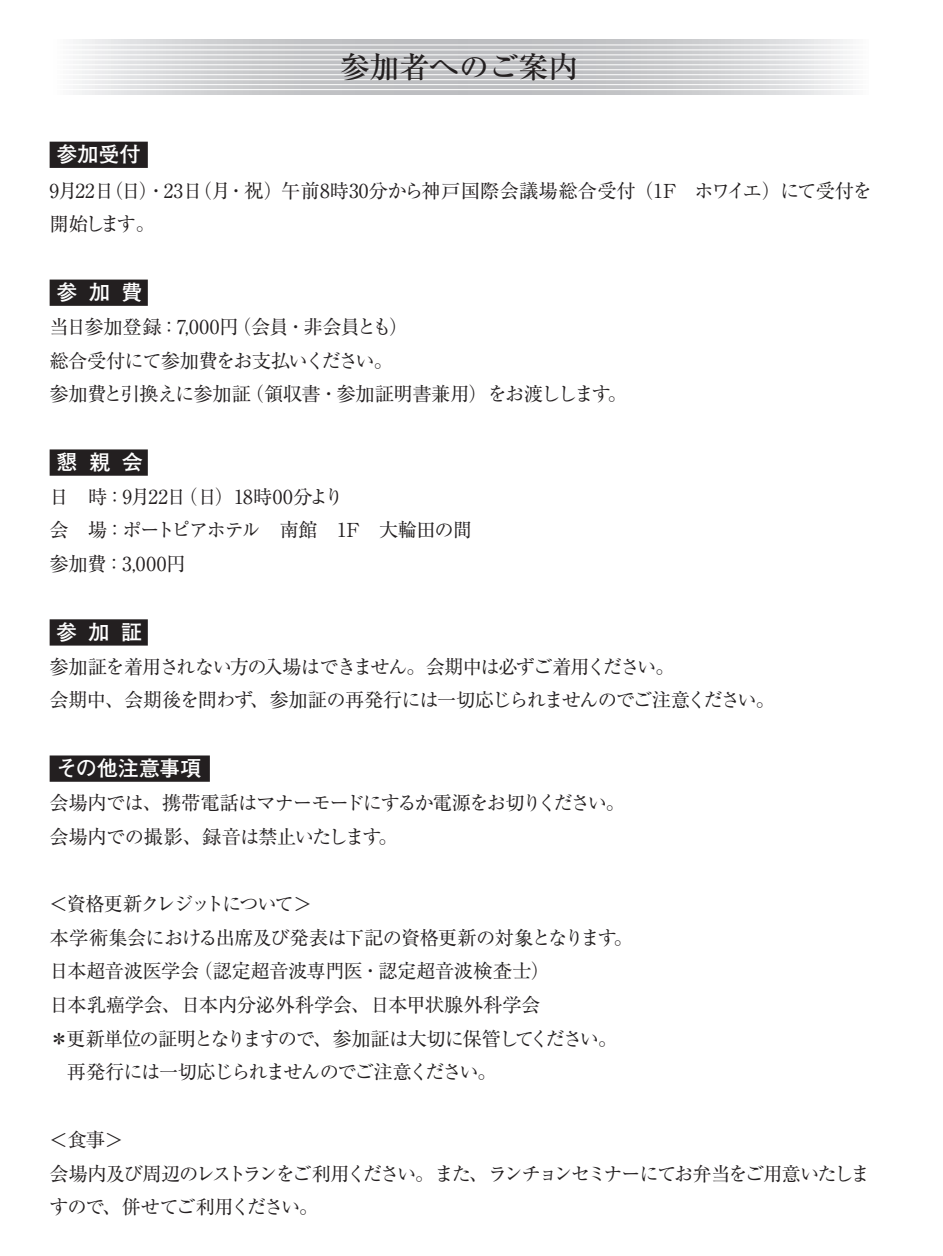
<style>
.page{position:relative;width:943px;height:1256px;background:#fff}
.page>*{position:absolute;margin:0;border:0;box-sizing:border-box;transform-origin:0 0}
.t1{font:500 29.75px "Ryumin Pro";color:#231f20}
.t2{font:700 21px "Futo Go B101 Pro";letter-spacing:.015em;color:#fff}
.t3{font:19.25px/33.6px "Ryumin Pro";letter-spacing:-.05em;color:#231f20}
.t4{font:19.25px/33.6px "Ryumin Pro";letter-spacing:-.07em;color:#231f20}
.t5{font:19.25px/33.6px "Ryumin Pro";letter-spacing:-.095em;color:#231f20}
.t6{font:19.25px/33.6px "Ryumin Pro";color:#231f20}
.t7{font:19.25px/33.6px "Ryumin Pro";letter-spacing:-.03em;color:#231f20}
</style>
<div class="page">
<svg style="left:76px;top:40px;width:774px;height:54px"></svg>
<hr style="left:50px;top:45px;width:818px;height:1px;background:#fff">
<hr style="left:50px;top:50px;width:818px;height:1px;background:#fff">
<hr style="left:50px;top:55px;width:818px;height:1px;background:#fff">
<hr style="left:50px;top:59px;width:818px;height:1px;background:#fff">
<hr style="left:50px;top:64px;width:818px;height:1px;background:#fff">
<hr style="left:50px;top:69px;width:818px;height:1px;background:#fff">
<hr style="left:50px;top:74px;width:818px;height:1px;background:#fff">
<hr style="left:50px;top:79px;width:818px;height:1px;background:#fff">
<hr style="left:50px;top:84px;width:818px;height:1px;background:#fff">
<hr style="left:50px;top:89px;width:818px;height:1px;background:#fff">
<div style="left:50px;top:142px;width:98px;height:26px;background:#231f20"></div>
<div style="left:50px;top:279px;width:98px;height:27px;background:#231f20"></div>
<div style="left:50px;top:449px;width:98px;height:26px;background:#231f20"></div>
<div style="left:50px;top:619px;width:98px;height:26px;background:#231f20"></div>
<div style="left:50px;top:755px;width:160px;height:26px;background:#231f20"></div>
<h1 class="t1" style="left:340px;top:44px;width:240px">参加者へのご案内</h1>
<p class="t2" style="left:57px;top:138px;width:86px">参加受付</p>
<p class="t6" style="left:50px;top:172px;width:824px">9月22日（日）・23日（月・祝）午前8時30分から神戸国際会議場総合受付（1F　ホワイエ）にて受付を開始します。</p>
<p class="t2" style="left:57px;top:275px;width:87px">参加費</p>
<p class="t3" style="left:50px;top:308px;width:579px">当日参加登録：7,000円（会員・非会員とも）<br>総合受付にて参加費をお支払いください。<br>参加費と引換えに参加証（領収書・参加証明書兼用）をお渡しします。</p>
<p class="t2" style="left:57px;top:445px;width:88px">懇親会</p>
<p class="t7" style="left:50px;top:478px;width:424px">日　時：9月22日（日）18時00分より<br>会　場：ポートピアホテル　南館　1F　大輪田の間参加費：3,000円</p>
<p class="t2" style="left:56px;top:615px;width:88px">参加証</p>
<p class="t4" style="left:50px;top:648px;width:727px">参加証を着用されない方の入場はできません。会期中は必ずご着用ください。<br>会期中、会期後を問わず、参加証の再発行には一切応じられませんのでご注意ください。</p>
<p class="t2" style="left:56px;top:751px;width:147px">その他注意事項</p>
<p class="t3" style="left:50px;top:784px;width:577px">会場内では、携帯電話はマナーモードにするか電源をお切りください。会場内での撮影、録音は禁止いたします。</p>
<p class="t3" style="left:50px;top:885px;width:585px">＜資格更新クレジットについて＞<br>本学術集会における出席及び発表は下記の資格更新の対象となります。日本超音波医学会（認定超音波専門医・認定超音波検査士）<br>日本乳癌学会、日本内分泌外科学会、日本甲状腺外科学会<br>＊更新単位の証明となりますので、参加証は大切に保管してください。　再発行には一切応じられませんのでご注意ください。</p>
<p class="t5" style="left:50px;top:1121px;width:821px">＜食事＞<br>会場内及び周辺のレストランをご利用ください。また、ランチョンセミナーにてお弁当をご用意いたしますので、併せてご利用ください。</p>
</div>
